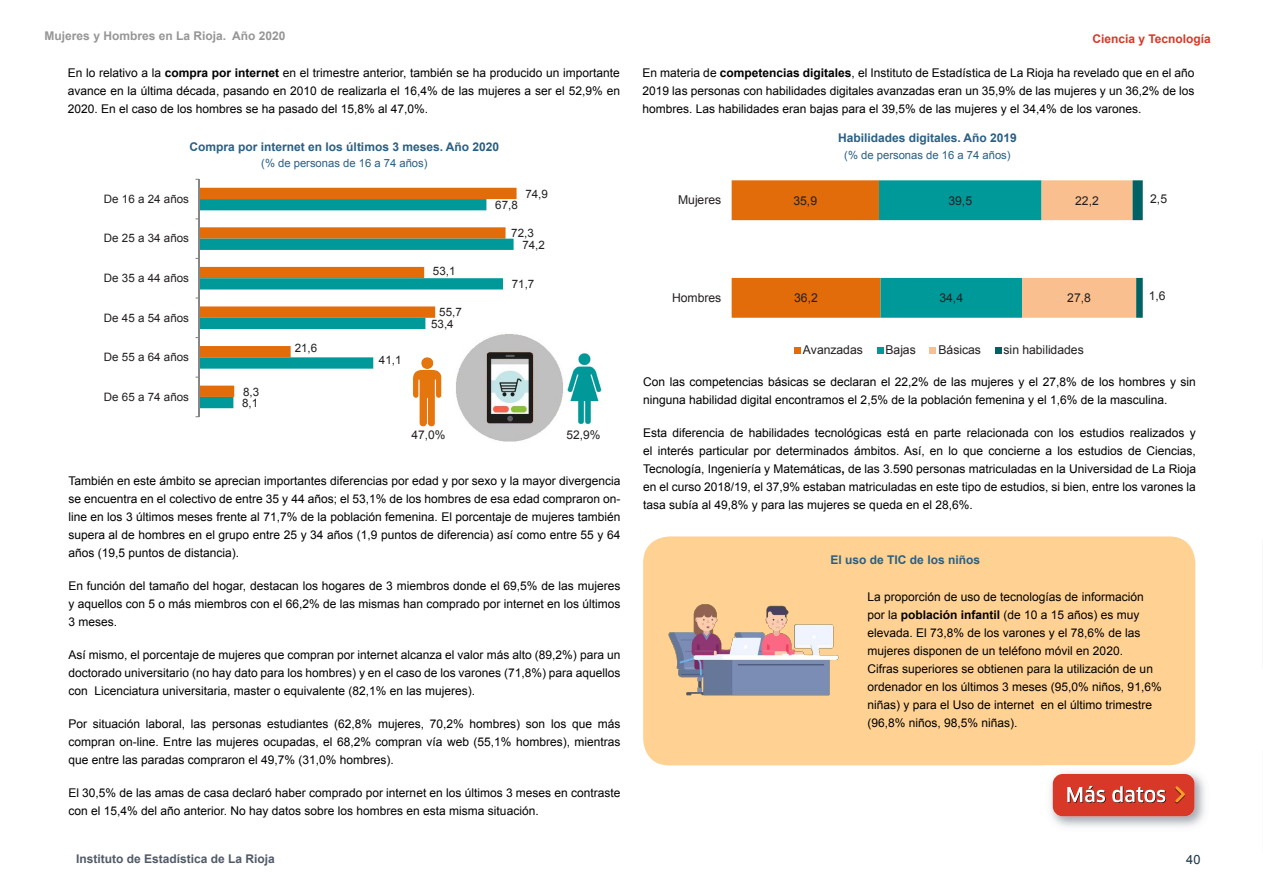
<style>
.page{position:relative;width:1263px;height:893px;background:#fff}
.page>*{position:absolute;margin:0;border:0;box-sizing:border-box;transform-origin:0 0}
.t1{font:12.75px "Arial";color:#1a3343}
.t2{font:12.15px "Arial";letter-spacing:-.005em;color:#231f20}
.t3{font:12px/18px "Arial";color:#000;text-align:justify}
.titulos_graficos_sim{font:700 12px "Arial";color:#295f83}
.t4{font:700 12px "Arial";color:#969696}
.t5{font:700 12px "Arial";color:#515a68}
.t6{font:700 12px "Arial";color:#d73827}
.texto_diseño_simplif{font:12px "Arial";color:#231f20}
.t7{font:11.55px "Arial";color:#231f20}
.titulos_graficos_sim-2{font:11.25px "Arial";color:#295f83}
.s1{font-weight:700}
</style>
<div class="page">
<div style="left:200px;top:188px;width:317px;height:12px;background:#e26b0a"></div>
<svg style="left:200px;top:199px;width:314px;height:209px"></svg>
<hr style="left:199px;top:179px;width:1px;height:238px;background:#868686">
<img style="left:452px;top:333px;width:111px;height:109px">
<img style="left:412px;top:355px;width:30px;height:72px">
<img style="left:567px;top:353px;width:35px;height:71px">
<svg style="left:732px;top:180px;width:411px;height:138px"></svg>
<div style="left:794px;top:347px;width:6px;height:7px;background:#e26b0a"></div>
<div style="left:877px;top:347px;width:6px;height:7px;background:#099"></div>
<div style="left:930px;top:347px;width:6px;height:7px;background:#fabf8f"></div>
<div style="left:995px;top:347px;width:6px;height:7px;background:#006262"></div>
<div style="left:643px;top:536px;width:552px;height:229px;background:#ffd294;border-radius:26px"></div>
<img style="left:643px;top:556px;width:196px;height:153px">
<img style="left:1044px;top:765px;width:161px;height:62px">
<div style="left:1053px;top:774px;width:141px;height:42px;background:#d73827;border-radius:10px"></div>
<svg style="left:1067px;top:786px;width:39px;height:17px"></svg>
<svg style="left:1112px;top:786px;width:54px;height:17px"></svg>
<svg style="left:1175px;top:786px;width:10px;height:17px"></svg>
<p class="t4" style="left:45px;top:28px;width:242px">Mujeres y Hombres en La Rioja. Año 2020</p>
<p class="t6" style="left:1092px;top:31px;width:120px">Ciencia y Tecnología</p>
<p class="t3" style="left:68px;top:64px;width:554px">En lo relativo a la <span class="s1">compra por internet</span> en el trimestre anterior, también se ha producido un importante avance en la última década, pasando en 2010 de realizarla el 16,4% de las mujeres a ser el 52,9% en 2020. En el caso de los hombres se ha pasado del 15,8% al 47,0%.</p>
<p class="t3" style="left:642px;top:64px;width:554px">En materia de <span class="s1">competencias digitales</span>, el Instituto de Estadística de La Rioja ha revelado que en el año 2019 las personas con habilidades digitales avanzadas eran un 35,9% de las mujeres y un 36,2% de los hombres. Las habilidades eran bajas para el 39,5% de las mujeres y el 34,4% de los varones.</p>
<p class="titulos_graficos_sim" style="left:190px;top:139px;width:311px">Compra por internet en los últimos 3 meses. Año 2020</p>
<p class="titulos_graficos_sim-2" style="left:261px;top:156px;width:168px">(% de personas de 16 a 74 años)</p>
<p class="t7" style="left:104px;top:191px;width:87px">De 16 a 24 años</p>
<p class="t7" style="left:104px;top:231px;width:87px">De 25 a 34 años</p>
<p class="t7" style="left:104px;top:270px;width:87px">De 35 a 44 años</p>
<p class="t7" style="left:104px;top:310px;width:87px">De 45 a 54 años</p>
<p class="t7" style="left:104px;top:349px;width:87px">De 55 a 64 años</p>
<p class="t7" style="left:104px;top:389px;width:87px">De 65 a 74 años</p>
<p class="t7" style="left:243px;top:384px;width:18px">8,3</p>
<p class="t7" style="left:242px;top:395px;width:18px">8,1</p>
<p class="t7" style="left:295px;top:340px;width:24px">21,6</p>
<p class="t7" style="left:379px;top:353px;width:24px">41,1</p>
<p class="t7" style="left:433px;top:264px;width:24px">53,1</p>
<p class="t7" style="left:439px;top:305px;width:24px">55,7</p>
<p class="t7" style="left:431px;top:316px;width:24px">53,4</p>
<p class="t7" style="left:525px;top:186px;width:24px">74,9</p>
<p class="t7" style="left:511px;top:226px;width:24px">72,3</p>
<p class="t7" style="left:495px;top:197px;width:24px">67,8</p>
<p class="t7" style="left:522px;top:237px;width:24px">74,2</p>
<p class="t7" style="left:512px;top:276px;width:24px">71,7</p>
<p class="texto_diseño_simplif" style="left:412px;top:427px;width:36px">47,0%</p>
<p class="texto_diseño_simplif" style="left:566px;top:427px;width:36px">52,9%</p>
<p class="t3" style="left:68px;top:472px;width:554px">También en este ámbito se aprecian importantes diferencias por edad y por sexo y la mayor divergencia se encuentra en el colectivo de entre 35 y 44 años; el 53,1% de los hombres de esa edad compraron on&shy;line en los 3 últimos meses frente al 71,7% de la población femenina. El porcentaje de mujeres también supera al de hombres en el grupo entre 25 y 34 años (1,9 puntos de diferencia) así como entre 55 y 64 años (19,5 puntos de distancia).</p>
<p class="t3" style="left:68px;top:577px;width:554px">En función del tamaño del hogar, destacan los hogares de 3 miembros donde el 69,5% de las mujeres y aquellos con 5 o más miembros con el 66,2% de las mismas han comprado por internet en los últimos 3 meses.</p>
<p class="t3" style="left:68px;top:646px;width:554px">Así mismo, el porcentaje de mujeres que compran por internet alcanza el valor más alto (89,2%) para un doctorado universitario (no hay dato para los hombres) y en el caso de los varones (71,8%) para aquellos con Licenciatura universitaria, master o equivalente (82,1% en las mujeres).</p>
<p class="t3" style="left:68px;top:715px;width:554px">Por situación laboral, las personas estudiantes (62,8% mujeres, 70,2% hombres) son los que más compran on-line. Entre las mujeres ocupadas, el 68,2% compran vía web (55,1% hombres), mientras que entre las paradas compraron el 49,7% (31,0% hombres).</p>
<p class="t3" style="left:68px;top:784px;width:554px">El 30,5% de las amas de casa declaró haber comprado por internet en los últimos 3 meses en contraste con el 15,4% del año anterior. No hay datos sobre los hombres en esta misma situación.</p>
<p class="t2" style="left:678px;top:192px;width:45px">Mujeres</p>
<p class="t2" style="left:672px;top:289px;width:51px">Hombres</p>
<p class="titulos_graficos_sim" style="left:838px;top:130px;width:180px">Habilidades digitales. Año 2019</p>
<p class="titulos_graficos_sim-2" style="left:844px;top:147px;width:168px">(% de personas de 16 a 74 años)</p>
<p class="t2" style="left:793px;top:193px;width:25px">35,9</p>
<p class="t2" style="left:948px;top:193px;width:25px">39,5</p>
<p class="t2" style="left:1075px;top:193px;width:25px">22,2</p>
<p class="t2" style="left:1150px;top:191px;width:19px">2,5</p>
<p class="t2" style="left:794px;top:290px;width:25px">36,2</p>
<p class="t2" style="left:939px;top:290px;width:25px">34,4</p>
<p class="t2" style="left:1067px;top:290px;width:25px">27,8</p>
<p class="t2" style="left:1149px;top:288px;width:18px">1,6</p>
<p class="t2" style="left:803px;top:342px;width:62px">Avanzadas</p>
<p class="t2" style="left:885px;top:342px;width:32px">Bajas</p>
<p class="t2" style="left:938px;top:342px;width:44px">Básicas</p>
<p class="t2" style="left:1003px;top:342px;width:82px">sin habilidades</p>
<p class="t3" style="left:643px;top:372px;width:554px">Con las competencias básicas se declaran el 22,2% de las mujeres y el 27,8% de los hombres y sin ninguna habilidad digital encontramos el 2,5% de la población femenina y el 1,6% de la masculina.</p>
<p class="t3" style="left:643px;top:423px;width:554px">Esta diferencia de habilidades tecnológicas está en parte relacionada con los estudios realizados y el interés particular por determinados ámbitos. Así, en lo que concierne a los estudios de Ciencias, Tecnología, Ingeniería y Matemáticas<span class="s1">,</span> de las 3.590 personas matriculadas en la Universidad de La Rioja en el curso 2018/19, el 37,9% estaban matriculadas en este tipo de estudios, si bien, entre los varones la tasa subía al 49,8% y para las mujeres se queda en el 28,6%.</p>
<p class="titulos_graficos_sim" style="left:831px;top:552px;width:151px">El uso de TIC de los niños</p>
<p class="t3" style="left:867px;top:588px;width:296px;text-align:left">La proporción de uso de tecnologías de información por la <span class="s1">población infantil</span> (de 10 a 15 años) es muy elevada. El 73,8% de los varones y el 78,6% de las mujeres disponen de un teléfono móvil en 2020.<br>Cifras superiores se obtienen para la utilización de un ordenador en los últimos 3 meses (95,0% niños, 91,6% niñas) y para el Uso de internet en el último trimestre (96,8% niños, 98,5% niñas).</p>
<p class="t5" style="left:76px;top:851px;width:200px">Instituto de Estadística de La Rioja</p>
<p class="t1" style="left:1186px;top:851px;width:16px">40</p>
</div>
